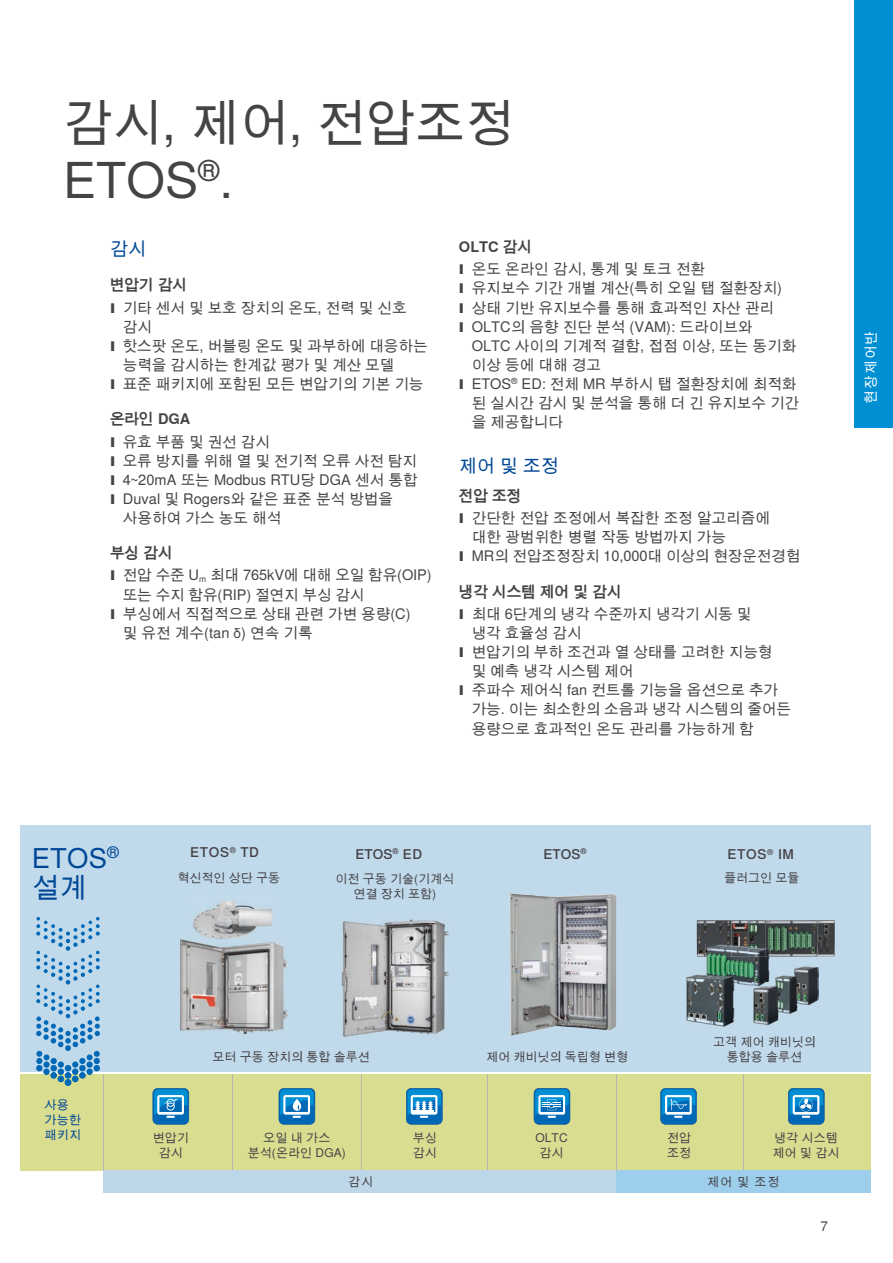
<style>
.page{position:relative;width:893px;height:1263px;background:#fff}
.page>*{position:absolute;margin:0;border:0;box-sizing:border-box;transform-origin:0 0}
.t1{font:49.5px/57.4px "Nimbus Sans Global";color:#464347}
.t2{font:27.3px/30px "Nimbus Sans Global";letter-spacing:.01em;color:#004896}
.t3{font:18px "Nimbus Sans Global";color:#004896}
.t4{font:14.55px/22.2px "Nimbus Sans Global";color:#464347}
.t5{font:500 13.5px "Nimbus Sans Global";letter-spacing:.05em;color:#464347}
.t6{font:13.5px "Nimbus Sans Global";letter-spacing:.1em;color:#fff}
.t7{font:13.5px "Nimbus Sans Global";color:#464347}
.t8{font:12px/15px "Nimbus Sans Global";color:#464347;text-align:center}
.t9{font:12px/15px "Nimbus Sans Global";letter-spacing:.025em;color:#004896}
.s1{font-weight:700}
.s2{font-family:"Arial";font-weight:900;font-size:13.5px}
.s3{font-size:13.5px}
</style>
<div class="page">
<div style="left:855px;top:0;width:38px;height:427px;background:#008fd2"></div>
<div style="left:20px;top:825px;width:851px;height:247px;background:#c1daeb"></div>
<img style="left:794px;top:966px;width:25px;height:39px">
<img style="left:775px;top:975px;width:23px;height:39px">
<img style="left:792px;top:974px;width:7px;height:31px">
<img style="left:753px;top:985px;width:26px;height:41px">
<img style="left:773px;top:982px;width:7px;height:32px">
<img style="left:697px;top:920px;width:34px;height:37px">
<img style="left:731px;top:920px;width:35px;height:24px">
<img style="left:766px;top:920px;width:69px;height:37px">
<img style="left:706px;top:957px;width:64px;height:29px">
<img style="left:752px;top:982px;width:19px;height:5px">
<img style="left:705px;top:944px;width:61px;height:13px">
<svg style="left:766px;top:944px;width:5px;height:13px"></svg>
<img style="left:686px;top:974px;width:50px;height:53px">
<img style="left:705px;top:972px;width:32px;height:15px">
<img style="left:509px;top:893px;width:107px;height:143px">
<img style="left:180px;top:939px;width:107px;height:94px">
<img style="left:189px;top:900px;width:87px;height:41px">
<div style="left:20px;top:1074px;width:851px;height:96px;background:#d9dd90"></div>
<svg style="left:153px;top:1088px;width:36px;height:36px"></svg>
<svg style="left:534px;top:1088px;width:36px;height:36px"></svg>
<svg style="left:406px;top:1088px;width:37px;height:36px"></svg>
<hr style="left:414px;top:1111px;width:20px;height:2px;background:#fff">
<svg style="left:788px;top:1088px;width:36px;height:36px"></svg>
<svg style="left:279px;top:1088px;width:36px;height:36px"></svg>
<svg style="left:660px;top:1088px;width:37px;height:36px"></svg>
<hr style="left:361px;top:1074px;width:1px;height:96px;background:#b8b8b1">
<hr style="left:232px;top:1074px;width:1px;height:96px;background:#b8b8b1">
<hr style="left:103px;top:1074px;width:1px;height:96px;background:#b8b8b1">
<hr style="left:487px;top:1074px;width:1px;height:96px;background:#b8b8b1">
<hr style="left:743px;top:1074px;width:1px;height:96px;background:#b8b8b1">
<div style="left:609px;top:1170px;width:262px;height:22px;background:#9dcfed"></div>
<div style="left:104px;top:1170px;width:512px;height:22px;background:#bdd7e9"></div>
<hr style="left:616px;top:1074px;width:1px;height:96px;background:#b8b8b1">
<div style="left:86px;top:1068px;width:7px;height:7px;background:#0068b5;border-radius:50%"></div>
<div style="left:79px;top:1072px;width:7px;height:7px;background:#0068b5;border-radius:50%"></div>
<div style="left:72px;top:1068px;width:6px;height:7px;background:#0068b5;border-radius:50%"></div>
<div style="left:72px;top:1075px;width:7px;height:7px;background:#0068b5;border-radius:50%"></div>
<div style="left:65px;top:1072px;width:6px;height:7px;background:#0068b5;border-radius:50%"></div>
<div style="left:65px;top:1079px;width:7px;height:7px;background:#0068b5;border-radius:50%"></div>
<div style="left:58px;top:1068px;width:6px;height:7px;background:#0068b5;border-radius:50%"></div>
<div style="left:58px;top:1075px;width:6px;height:7px;background:#0068b5;border-radius:50%"></div>
<div style="left:50px;top:1072px;width:7px;height:7px;background:#0068b5;border-radius:50%"></div>
<div style="left:43px;top:1068px;width:7px;height:7px;background:#0068b5;border-radius:50%"></div>
<svg style="left:36px;top:917px;width:64px;height:154px"></svg>
<div style="left:36px;top:1065px;width:7px;height:6px;background:#0068b5;border-radius:50%"></div>
<img style="left:341px;top:919px;width:108px;height:118px">
<h1 class="t1" style="left:63px;top:95px;width:453px">감시, 제어, 전압조정<br>ETOS<sup>®</sup>.</h1>
<p class="t3" style="left:110px;top:238px;width:37px">감시</p>
<p class="t4" style="left:110px;top:274px;width:298px"><span class="s1">변압기 감시<br></span><span class="s2">I</span> 기타 센서 및 보호 장치의 온도, 전력 및 신호</p>
<p class="t4" style="left:123px;top:316px;width:31px">감시</p>
<p class="t4" style="left:110px;top:335px;width:319px"><span class="s2">I</span> 핫스팟 온도, 버블링 온도 및 과부하에 대응하는</p>
<p class="t4" style="left:123px;top:354px;width:273px">능력을 감시하는 한계값 평가 및 계산 모델</p>
<p class="t4" style="left:110px;top:373px;width:315px"><span class="s2">I</span> 표준 패키지에 포함된 모든 변압기의 기본 기능</p>
<p class="t4" style="left:110px;top:408px;width:161px"><span class="s1">온라인 DGA<br></span><span class="s2">I</span> 유효 부품 및 권선 감시</p>
<p class="t4" style="left:110px;top:449px;width:309px"><span class="s2">I</span> 오류 방지를 위해 열 및 전기적 오류 사전 탐지</p>
<p class="t4" style="left:110px;top:469px;width:309px"><span class="s2">I</span> 4~20mA 또는 Modbus RTU당 DGA 센서 통합</p>
<p class="t4" style="left:110px;top:488px;width:285px"><span class="s2">I</span> Duval 및 Rogers와 같은 표준 분석 방법을</p>
<p class="t4" style="left:123px;top:507px;width:160px">사용하여 가스 농도 해석</p>
<p class="t4" style="left:110px;top:542px;width:323px"><span class="s1">부싱 감시<br></span><span class="s2">I</span> 전압 수준 U<sub>m</sub> 최대 765kV에 대해 오일 함유(OIP)</p>
<p class="t4" style="left:123px;top:583px;width:243px">또는 수지 함유(RIP) 절연지 부싱 감시</p>
<p class="t4" style="left:110px;top:603px;width:302px"><span class="s2">I</span> 부싱에서 직접적으로 상태 관련 가변 용량(C)</p>
<p class="t4" style="left:123px;top:622px;width:192px">및 유전 계수(tan <span class="s3">δ</span>) 연속 기록</p>
<p class="t4" style="left:459px;top:236px;width:248px"><span class="s1">OLTC 감시<br></span><span class="s2">I</span> 온도 온라인 감시, 통계 및 토크 전환</p>
<p class="t4" style="left:459px;top:279px;width:325px;line-height:19.2px"><span class="s2">I</span> 유지보수 기간 개별 계산(특히 오일 탭 절환장치)<br><span class="s2">I</span> 상태 기반 유지보수를 통해 효과적인 자산 관리<br><span class="s2">I</span> OLTC의 음향 진단 분석 (VAM): 드라이브와</p>
<p class="t4" style="left:472px;top:335px;width:326px">OLTC 사이의 기계적 결함, 접점 이상, 또는 동기화</p>
<p class="t4" style="left:472px;top:354px;width:131px">이상 등에 대해 경고</p>
<p class="t4" style="left:459px;top:373px;width:339px"><span class="s2">I</span> ETOS<sup>®</sup> ED: 전체 MR 부하시 탭 절환장치에 최적화</p>
<p class="t4" style="left:472px;top:392px;width:329px">된 실시간 감시 및 분석을 통해 더 긴 유지보수 기간</p>
<p class="t4" style="left:472px;top:411px;width:93px">을 제공합니다</p>
<p class="t3" style="left:459px;top:455px;width:102px">제어 및 조정</p>
<p class="t4" style="left:459px;top:485px;width:313px"><span class="s1">전압 조정<br></span><span class="s2">I</span> 간단한 전압 조정에서 복잡한 조정 알고리즘에</p>
<p class="t4" style="left:459px;top:528px;width:343px;line-height:19.2px;text-indent:13px">대한 광범위한 병렬 작동 방법까지 가능<br><span class="s2">I</span> MR의 전압조정장치 10,000대 이상의 현장운전경험</p>
<p class="t4" style="left:459px;top:580px;width:294px"><span class="s1">냉각 시스템 제어 및 감시<br></span><span class="s2">I</span> 최대 6단계의 냉각 수준까지 냉각기 시동 및</p>
<p class="t4" style="left:472px;top:622px;width:111px">냉각 효율성 감시</p>
<p class="t4" style="left:459px;top:641px;width:315px"><span class="s2">I</span> 변압기의 부하 조건과 열 상태를 고려한 지능형</p>
<p class="t4" style="left:472px;top:660px;width:163px">및 예측 냉각 시스템 제어</p>
<p class="t4" style="left:459px;top:679px;width:321px"><span class="s2">I</span> 주파수 제어식 fan 컨트롤 기능을 옵션으로 추가</p>
<p class="t4" style="left:472px;top:698px;width:321px">가능. 이는 최소한의 소음과 냉각 시스템의 줄어든</p>
<p class="t4" style="left:472px;top:717px;width:284px">용량으로 효과적인 온도 관리를 가능하게 함</p>
<h2 class="t2" style="left:32px;top:843px;width:89px">ETOS<sup>® </sup>설계</h2>
<p class="t5" style="left:356px;top:846px;width:68px">ETOS<sup>®</sup> ED</p>
<p class="t5" style="left:190px;top:845px;width:70px">ETOS<sup>®</sup> TD</p>
<p class="t8" style="left:178px;top:870px;width:104px">혁신적인 상단 구동</p>
<p class="t8" style="left:724px;top:870px;width:77px">플러그인 모듈</p>
<p class="t5" style="left:544px;top:846px;width:44px">ETOS<sup>®</sup></p>
<p class="t5" style="left:727px;top:847px;width:68px">ETOS<sup>®</sup> IM</p>
<p class="t8" style="left:336px;top:871px;width:120px">이전 구동 기술(기계식 연결 장치 포함)</p>
<p class="t6" style="left:863px;top:404px;width:74px;rotate:-90deg">현장제어반</p>
<p class="t9" style="left:45px;top:1097px;width:38px">사용 가능한 패키지</p>
<p class="t8" style="left:212px;top:1049px;width:159px">모터 구동 장치의 통합 솔루션</p>
<p class="t8" style="left:486px;top:1049px;width:144px">제어 캐비닛의 독립형 변형</p>
<p class="t8" style="left:713px;top:1034px;width:104px">고객 제어 캐비닛의 통합용 솔루션</p>
<p class="t8" style="left:153px;top:1131px;width:38px">변압기 감시</p>
<p class="t8" style="left:248px;top:1131px;width:99px">오일 내 가스 분석(온라인 DGA)</p>
<p class="t8" style="left:413px;top:1131px;width:26px;text-align:left">부싱 감시</p>
<p class="t8" style="left:535px;top:1131px;width:34px">OLTC 감시</p>
<p class="t8" style="left:667px;top:1131px;width:26px;text-align:left">전압 조정</p>
<p class="t8" style="left:772px;top:1131px;width:69px;text-align:left">냉각 시스템 제어 및 감시</p>
<p class="t8" style="left:348px;top:1174px;width:26px">감시</p>
<p class="t8" style="left:707px;top:1174px;width:74px">제어 및 조정</p>
<p class="t7" style="left:820px;top:1218px;width:9px">7</p>
</div>
